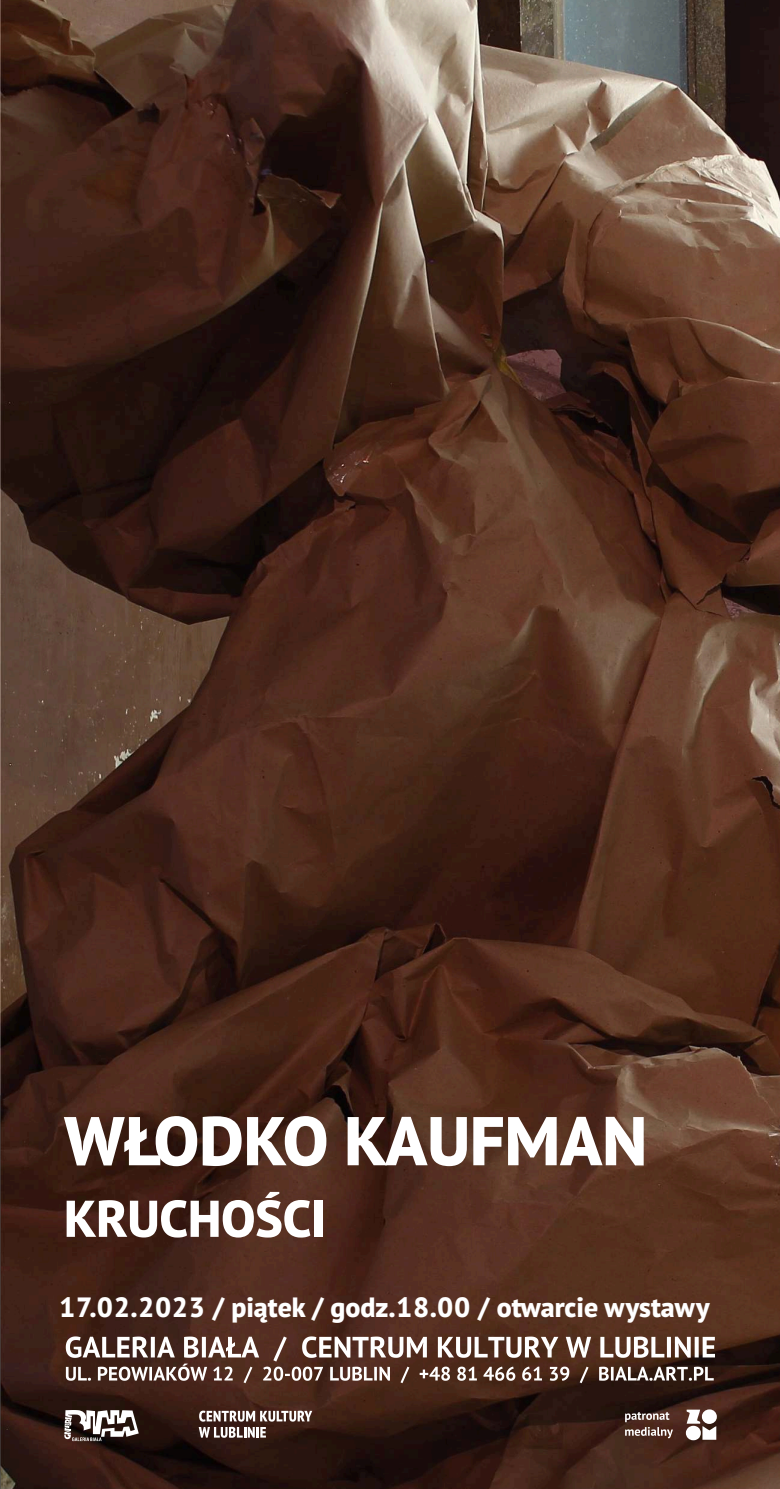
<style>
.page{position:relative;width:780px;height:1489px;background:#fff}
.page>*{position:absolute;margin:0;border:0;box-sizing:border-box;transform-origin:0 0}
.t1{font:700 68.75px "PT Sans Pro";color:#fff}
.t2{font:700 51.75px "PT Sans Pro";color:#fff}
.t3{font:700 28px "PT Sans Pro";color:#fff}
</style>
<div class="page">
<img style="left:0;top:0;width:780px;height:1488px">
<svg style="left:199px;top:1410px;width:113px;height:27px"></svg>
<svg style="left:64px;top:1409px;width:75px;height:31px"></svg>
<svg style="left:66px;top:1336px;width:649px;height:46px"></svg>
<svg style="left:625px;top:1411px;width:48px;height:26px"></svg>
<svg style="left:685px;top:1409px;width:31px;height:30px"></svg>
<svg style="left:0;top:1095px;width:1px;height:393px"></svg>
<h1 class="t1" style="left:64px;top:1112px;width:584px">WŁODKO KAUFMAN</h1>
<h2 class="t2" style="left:64px;top:1196px;width:263px">KRUCHOŚCI</h2>
<p class="t3" style="left:59px;top:1294px;width:652px">17.02.2023 / piątek / godz.18.00 / otwarcie wystawy</p>
</div>
